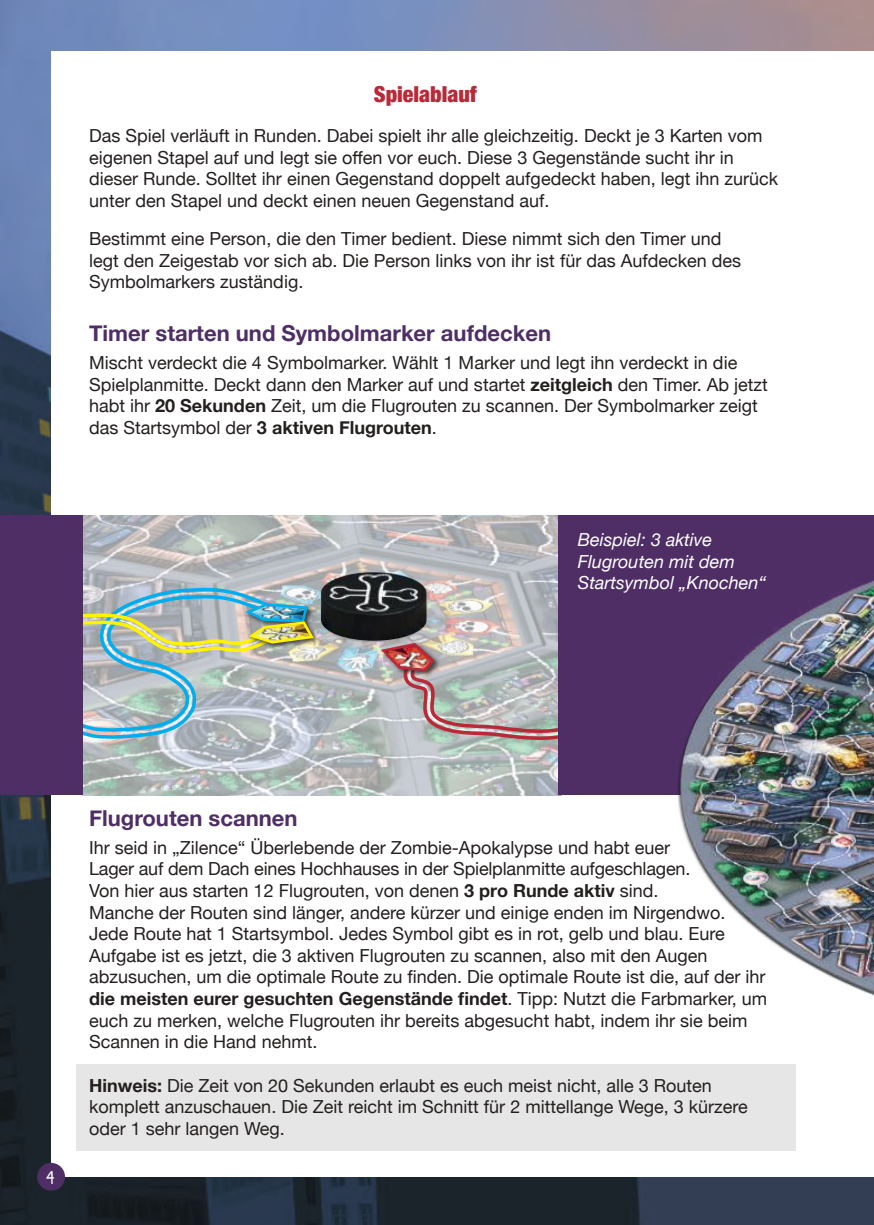
<style>
.page{position:relative;width:874px;height:1225px;background:#fff}
.page>*{position:absolute;margin:0;border:0;box-sizing:border-box;transform-origin:0 0}
.t1{font:700 22px "Helvetica Neue";color:#4e2e64}
.t2{font:900 condensed 22px "Helvetica Neue";color:#ba2938}
.t3{font:18px/21.6px "Helvetica Neue";color:#241f1f}
.t4{font:italic 18px/21.6px "Helvetica Neue";color:#fff}
.t5{font:18px "Set Firetothe Rain";color:#fff}
.s1{font-weight:700}
</style>
<div class="page">
<img style="left:0;top:0;width:873px;height:1225px">
<div style="left:51px;top:51px;width:822px;height:1125px;background:#fff"></div>
<div style="left:37px;top:1162px;width:28px;height:28px;background:#4e2e64;border-radius:50%"></div>
<div style="left:76px;top:1063px;width:719px;height:87px;background:#e7e6e6"></div>
<img style="left:82px;top:515px;width:475px;height:280px">
<img style="left:321px;top:572px;width:105px;height:68px">
<div style="left:248px;top:620px;width:71px;height:30px;background:#241f1f;opacity:.75"></div>
<img style="left:82px;top:586px;width:234px;height:155px">
<img style="left:378px;top:641px;width:179px;height:101px">
<div style="left:0;top:515px;width:82px;height:280px;background:#4e2e64"></div>
<div style="left:557px;top:515px;width:316px;height:280px;background:#4e2e64"></div>
<img style="left:621px;top:580px;width:252px;height:563px">
<p class="t2" style="left:374px;top:86px;width:104px">Spielablauf</p>
<p class="t3" style="left:89px;top:125px;width:690px">Das Spiel verläuft in Runden. Dabei spielt ihr alle gleichzeitig. Deckt je 3 Karten vom eigenen Stapel auf und legt sie offen vor euch. Diese 3 Gegenstände sucht ihr in dieser Runde. Solltet ihr einen Gegenstand doppelt aufgedeckt haben, legt ihn zurück unter den Stapel und deckt einen neuen Gegenstand auf.</p>
<p class="t3" style="left:89px;top:228px;width:653px">Bestimmt eine Person, die den Timer bedient. Diese nimmt sich den Timer und legt den Zeigestab vor sich ab. Die Person links von ihr ist für das Aufdecken des<br>Symbolmarkers zuständig.</p>
<p class="t1" style="left:89px;top:325px;width:463px">Timer starten und Symbolmarker aufdecken</p>
<p class="t3" style="left:89px;top:352px;width:680px">Mischt verdeckt die 4 Symbolmarker. Wählt 1 Marker und legt ihn verdeckt in die Spielplanmitte. Deckt dann den Marker auf und startet <span class="s1">zeitgleich</span> den Timer. Ab jetzt habt ihr <span class="s1">20 Sekunden</span> Zeit, um die Flugrouten zu scannen. Der Symbolmarker zeigt das Startsymbol der <span class="s1">3 aktiven Flugrouten</span>.</p>
<p class="t4" style="left:577px;top:530px;width:190px">Beispiel: 3 aktive<br>Flugrouten mit dem<br>Startsymbol „Knochen“</p>
<p class="t5" style="left:46px;top:1167px;width:10px">4</p>
<p class="t1" style="left:89px;top:809px;width:210px">Flugrouten scannen</p>
<p class="t3" style="left:89px;top:837px;width:679px">Ihr seid in „Zilence“ Überlebende der Zombie-Apokalypse und habt euer<br>Lager auf dem Dach eines Hochhauses in der Spielplanmitte aufgeschlagen.<br>Von hier aus starten 12 Flugrouten, von denen <span class="s1">3 pro Runde aktiv</span> sind.<br>Manche der Routen sind länger, andere kürzer und einige enden im Nirgendwo.<br>Jede Route hat 1 Startsymbol. Jedes Symbol gibt es in rot, gelb und blau. Eure Aufgabe ist es jetzt, die 3 aktiven Flugrouten zu scannen, also mit den Augen abzusuchen, um die optimale Route zu finden. Die optimale Route ist die, auf der ihr <span class="s1">die meisten eurer gesuchten Gegenstände findet</span>. Tipp: Nutzt die Farbmarker, um euch zu merken, welche Flugrouten ihr bereits abgesucht habt, indem ihr sie beim Scannen in die Hand nehmt.</p>
<p class="t3" style="left:89px;top:1074px;width:660px"><span class="s1">Hinweis:</span> Die Zeit von 20 Sekunden erlaubt es euch meist nicht, alle 3 Routen komplett anzuschauen. Die Zeit reicht im Schnitt für 2 mittellange Wege, 3 kürzere oder 1 sehr langen Weg.</p>
</div>
